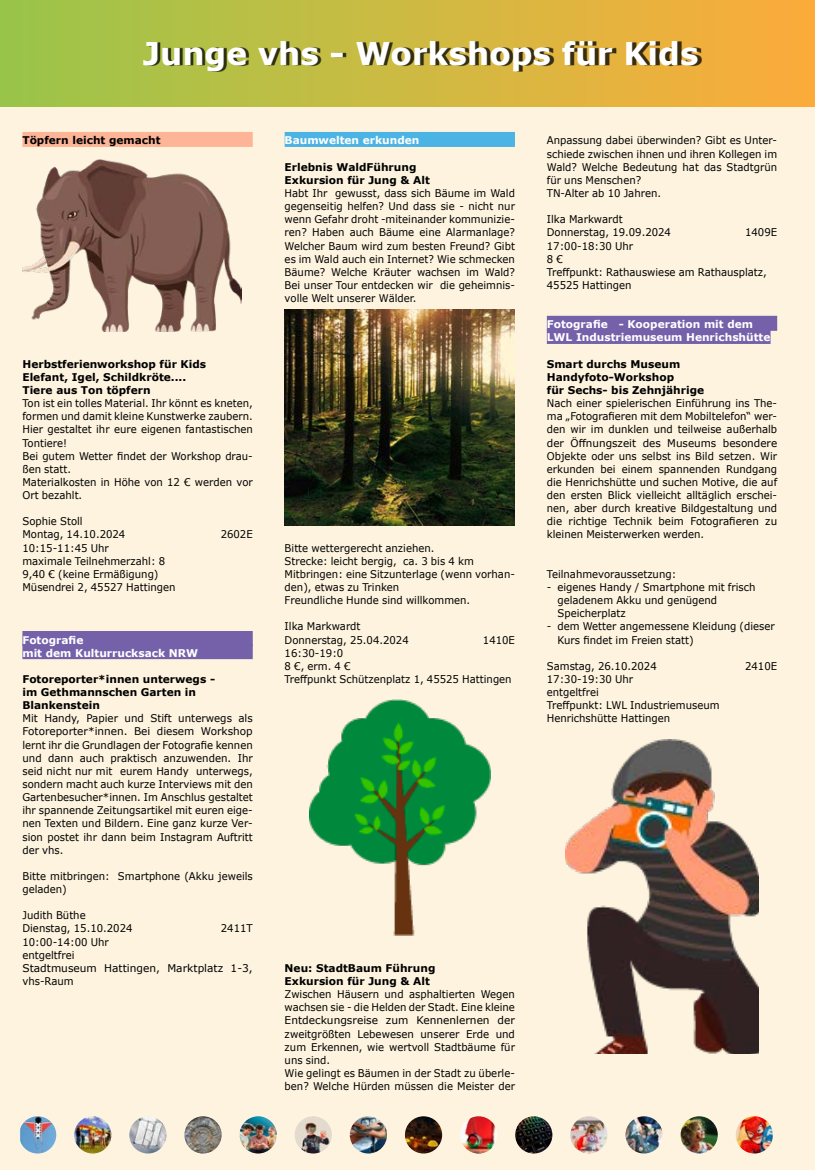
<style>
.page{position:relative;width:815px;height:1170px;background:#fff}
.page>*{position:absolute;margin:0;border:0;box-sizing:border-box;transform-origin:0 0}
.t1{font:700 31.25px "Verdana";color:#fff}
.t2{font:27.5px "Verdana";color:#000}
.t3{font:10.62px/13.1px "Verdana";color:#000;scale:.95 1}
.t4{font:10.62px/13.1px "Verdana";color:#000;text-align:justify;scale:.96 1}
.t5{font:700 10.62px/13.1px "Verdana";color:#000}
.t6{font:700 10.62px/13.1px "Verdana";color:#fff}
</style>
<div class="page">
<div style="left:0;top:0;width:815px;height:1169px;background:#fdf3de"></div>
<div style="left:22px;top:132px;width:231px;height:15px;background:#fdb497"></div>
<div style="left:22px;top:631px;width:231px;height:15px;background:#7561aa"></div>
<div style="left:22px;top:644px;width:231px;height:15px;background:#7561aa"></div>
<img style="left:22px;top:159px;width:220px;height:172px">
<div style="left:285px;top:132px;width:230px;height:15px;background:#4cb4e4"></div>
<img style="left:285px;top:310px;width:230px;height:215px">
<img style="left:309px;top:699px;width:182px;height:236px">
<div style="left:547px;top:316px;width:230px;height:15px;background:#7561aa"></div>
<div style="left:547px;top:329px;width:224px;height:15px;background:#7561aa"></div>
<img style="left:565px;top:739px;width:194px;height:314px">
<div style="left:0;top:0;width:815px;height:106px;background:linear-gradient(to right,#9ac64a,#feac3b)"></div>
<img style="left:19px;top:1116px;width:37px;height:37px;border-radius:19px">
<img style="left:74px;top:1116px;width:37px;height:37px;border-radius:19px">
<img style="left:129px;top:1116px;width:38px;height:37px;border-radius:19px">
<img style="left:184px;top:1116px;width:38px;height:37px;border-radius:19px">
<img style="left:240px;top:1116px;width:37px;height:37px;border-radius:19px">
<img style="left:295px;top:1116px;width:37px;height:37px;border-radius:19px">
<img style="left:350px;top:1116px;width:37px;height:37px;border-radius:19px">
<img style="left:405px;top:1116px;width:37px;height:37px;border-radius:19px">
<img style="left:460px;top:1116px;width:37px;height:37px;border-radius:19px">
<img style="left:515px;top:1116px;width:37px;height:37px;border-radius:19px">
<img style="left:570px;top:1116px;width:38px;height:37px;border-radius:19px">
<img style="left:625px;top:1116px;width:38px;height:37px;border-radius:19px">
<img style="left:681px;top:1116px;width:37px;height:37px;border-radius:19px">
<img style="left:736px;top:1116px;width:37px;height:37px;border-radius:19px">
<div style="left:147px;top:41px;width:554px;height:30px;background:#000;opacity:.75"></div>
<h2 class="t2" style="left:212px;top:17px;width:59px">2 |</h2>
<h2 class="t2" style="left:402px;top:17px;width:59px">3 |</h2>
<h2 class="t2" style="left:591px;top:17px;width:59px">4 |</h2>
<h1 class="t1" style="left:143px;top:31px;width:557px">Junge vhs - Workshops für Kids</h1>
<p class="t5" style="left:22px;top:134px;width:140px">Töpfern leicht gemacht</p>
<p class="t5" style="left:22px;top:357px;width:185px">Herbstferienworkshop für Kids<br>Elefant, Igel, Schildkröte....<br>Tiere aus Ton töpfern</p>
<p class="t3" style="left:22px;top:396px;width:244px">Ton ist ein tolles Material. Ihr könnt es kneten, formen und damit kleine Kunstwerke zaubern.<br>Hier gestaltet ihr eure eigenen fantastischen<br>Tontiere!<br>Bei gutem Wetter findet der Workshop drau&shy;ßen statt.<br>Materialkosten in Höhe von 12 € werden vor<br>Ort bezahlt.</p>
<p class="t3" style="left:22px;top:514px;width:110px">Sophie Stoll<br>Montag, 14.10.2024</p>
<p class="t3" style="left:221px;top:528px;width:35px">2602E</p>
<p class="t3" style="left:22px;top:541px;width:163px">10:15-11:45 Uhr<br>maximale Teilnehmerzahl: 8<br>9,40 € (keine Ermäßigung)<br>Müsendrei 2, 45527 Hattingen</p>
<p class="t6" style="left:22px;top:632px;width:177px">Fotografie<br>mit dem Kulturrucksack NRW</p>
<p class="t5" style="left:22px;top:672px;width:194px">Fotoreporter*innen unterwegs - im Gethmannschen Garten in<br>Blankenstein</p>
<p class="t4" style="left:22px;top:711px;width:241px">Mit Handy, Papier und Stift unterwegs als Fotoreporter*innen. Bei diesem Workshop lernt ihr die Grundlagen der Fotografie kennen und dann auch praktisch anzuwenden. Ihr seid nicht nur mit eurem Handy unterwegs, sondern macht auch kurze Interviews mit den Gartenbesucher*innen. Im Anschlus gestaltet ihr spannende Zeitungsartikel mit euren eige&shy;nen Texten und Bildern. Eine ganz kurze Ver&shy;sion postet ihr dann beim Instagram Auftritt der vhs.</p>
<p class="t3" style="left:22px;top:869px;width:244px">Bitte mitbringen: Smartphone (Akku jeweils geladen)</p>
<p class="t3" style="left:22px;top:908px;width:117px">Judith Büthe<br>Dienstag, 15.10.2024</p>
<p class="t3" style="left:221px;top:921px;width:35px">2411T</p>
<p class="t3" style="left:22px;top:934px;width:244px">10:00-14:00 Uhr<br>entgeltfrei<br>Stadtmuseum Hattingen, Marktplatz 1-3, vhs-Raum</p>
<p class="t6" style="left:285px;top:134px;width:136px">Baumwelten erkunden</p>
<p class="t5" style="left:285px;top:160px;width:147px">Erlebnis WaldFührung<br>Exkursion für Jung &amp; Alt</p>
<p class="t3" style="left:285px;top:186px;width:244px;text-align:justify">Habt Ihr gewusst, dass sich Bäume im Wald gegenseitig helfen? Und dass sie - nicht nur wenn Gefahr droht -miteinander kommunizie&shy;ren? Haben auch Bäume eine Alarmanlage?<br>Welcher Baum wird zum besten Freund? Gibt es im Wald auch ein Internet? Wie schmecken Bäume? Welche Kräuter wachsen im Wald?<br>Bei unser Tour entdecken wir die geheimnis&shy;volle Welt unserer Wälder.</p>
<p class="t3" style="left:285px;top:541px;width:244px">Bitte wettergerecht anziehen.<br>Strecke: leicht bergig, ca. 3 bis 4 km Mitbringen: eine Sitzunterlage (wenn vorhan&shy;den), etwas zu Trinken<br>Freundliche Hunde sind willkommen.</p>
<p class="t3" style="left:285px;top:619px;width:132px">Ilka Markwardt<br>Donnerstag, 25.04.2024</p>
<p class="t3" style="left:483px;top:633px;width:35px">1410E</p>
<p class="t3" style="left:285px;top:646px;width:241px">16:30-19:0<br>8 €, erm. 4 €<br>Treffpunkt Schützenplatz 1, 45525 Hattingen</p>
<p class="t3" style="left:547px;top:134px;width:244px">Anpassung dabei überwinden? Gibt es Unter&shy;schiede zwischen ihnen und ihren Kollegen im Wald? Welche Bedeutung hat das Stadtgrün für uns Menschen?<br>TN-Alter ab 10 Jahren.</p>
<p class="t3" style="left:547px;top:213px;width:132px">Ilka Markwardt<br>Donnerstag, 19.09.2024</p>
<p class="t3" style="left:745px;top:226px;width:35px">1409E</p>
<p class="t3" style="left:547px;top:239px;width:233px">17:00-18:30 Uhr<br>8 €<br>Treffpunkt: Rathauswiese am Rathausplatz,<br>45525 Hattingen</p>
<p class="t6" style="left:547px;top:317px;width:225px">Fotografie - Kooperation mit dem<br>LWL Industriemuseum Henrichshütte</p>
<p class="t5" style="left:547px;top:357px;width:159px">Smart durchs Museum<br>Handyfoto-Workshop<br>für Sechs- bis Zehnjährige</p>
<p class="t3" style="left:547px;top:396px;width:244px;text-align:justify">Nach einer spielerischen Einführung ins The&shy;ma „Fotografieren mit dem Mobiltelefon“ wer&shy;den wir im dunklen und teilweise außerhalb der Öffnungszeit des Museums besondere Objekte oder uns selbst ins Bild setzen. Wir erkunden bei einem spannenden Rundgang die Henrichshütte und suchen Motive, die auf den ersten Blick vielleicht alltäglich erschei&shy;nen, aber durch kreative Bildgestaltung und die richtige Technik beim Fotografieren zu kleinen Meisterwerken werden.</p>
<p class="t3" style="left:547px;top:567px;width:138px">Teilnahmevoraussetzung:</p>
<p class="t3" style="left:557px;top:580px;width:210px;text-indent:-11px">- eigenes Handy / Smartphone mit frisch geladenem Akku und genügend<br>Speicherplatz</p>
<p class="t3" style="left:557px;top:619px;width:230px;text-indent:-11px">- dem Wetter angemessene Kleidung (dieser<br>Kurs findet im Freien statt)</p>
<p class="t3" style="left:547px;top:659px;width:117px">Samstag, 26.10.2024</p>
<p class="t3" style="left:745px;top:659px;width:35px">2410E</p>
<p class="t3" style="left:547px;top:672px;width:183px">17:30-19:30 Uhr<br>entgeltfrei<br>Treffpunkt: LWL Industriemuseum<br>Henrichshütte Hattingen</p>
<p class="t5" style="left:285px;top:961px;width:152px">Neu: StadtBaum Führung<br>Exkursion für Jung &amp; Alt</p>
<p class="t3" style="left:285px;top:987px;width:244px">Zwischen Häusern und asphaltierten Wegen wachsen sie - die Helden der Stadt. Eine kleine Entdeckungsreise zum Kennenlernen der zweitgrößten Lebewesen unserer Erde und zum Erkennen, wie wertvoll Stadtbäume für uns sind.<br>Wie gelingt es Bäumen in der Stadt zu überle&shy;ben? Welche Hürden müssen die Meister der</p>
</div>
